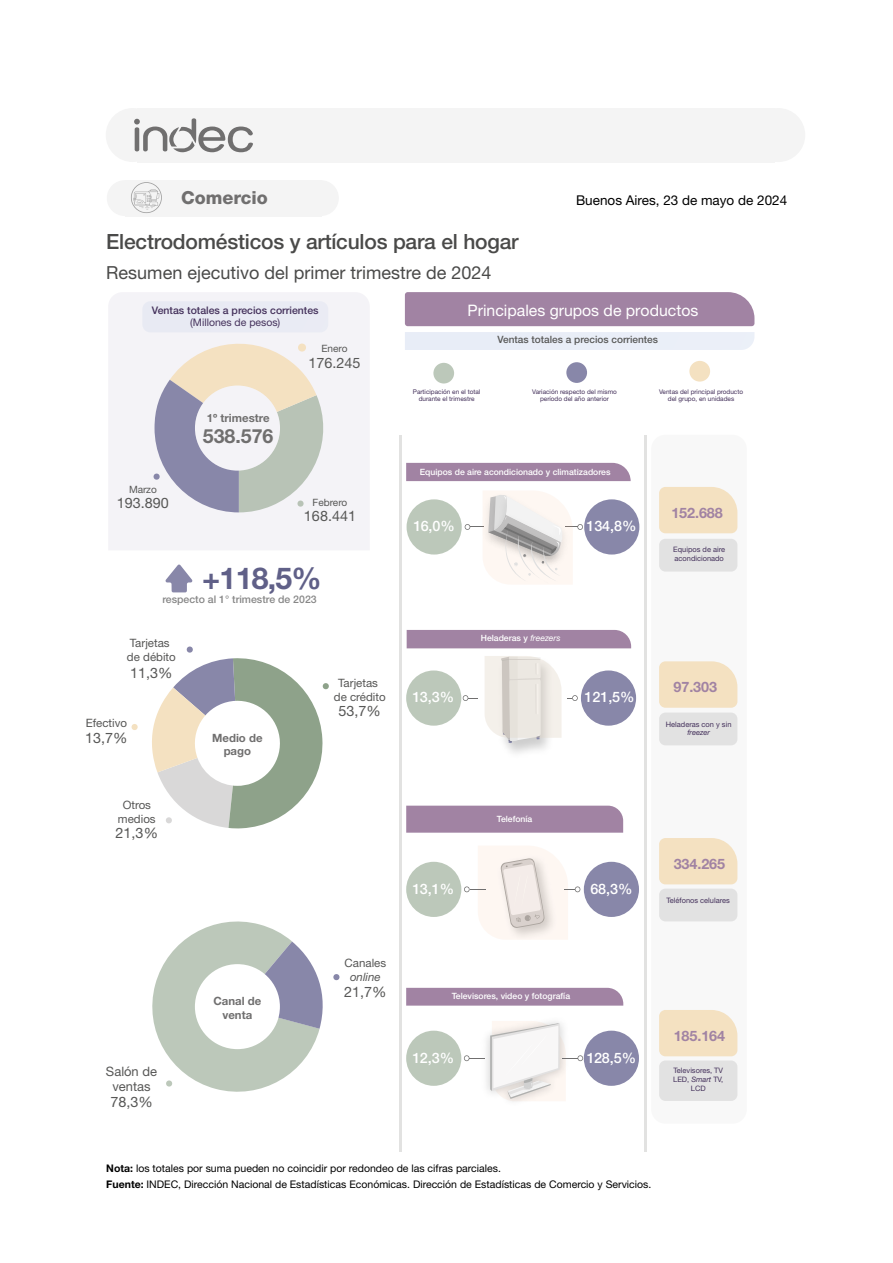
<style>
.page{position:relative;width:893px;height:1263px;background:#fff}
.page>*{position:absolute;margin:0;border:0;box-sizing:border-box;transform-origin:0 0}
.t1{font:700 30.15px "Helvetica Neue LT Std";color:#606088}
.t2{font:500 21px "Helvetica Neue LT Std";letter-spacing:-.01em;color:#4a4a49}
.t3{font:700 19.5px "Helvetica Neue LT Std";color:#706f6f}
.t4{font:18px "Helvetica Neue LT Std";color:#4a4a49}
.t5{font:800 18px "Helvetica Neue LT Std";color:#706f6f}
.t6{font:15.9px "Helvetica Neue LT Std";color:#fff}
.t7{font:14.4px "Helvetica Neue LT Std";color:#575756}
.t8{font:500 14.4px "Helvetica Neue LT Std";letter-spacing:-.005em;color:#fff}
.t9{font:700 14.4px "Helvetica Neue LT Std";letter-spacing:-.005em;color:#a183a3}
.t10{font:13.5px "Helvetica Neue LT Std";color:#000}
.t11{font:12.9px/15.6px "Helvetica Neue LT Std";color:#575756;text-align:center}
.t12{font:11.55px/13.8px "Helvetica Neue LT Std";color:#575756;text-align:center}
.t13{font:italic 11.55px "Helvetica Neue LT Std";color:#575756}
.t14{font:700 11.4px/13.6px "Helvetica Neue LT Std";color:#706f6f;text-align:center}
.t15{font:10.5px/16.8px "Helvetica Neue LT Std";color:#000}
.t16{font:500 10.5px "Helvetica Neue LT Std";color:#44315b}
.t17{font:500 10.5px "Helvetica Neue LT Std";color:#878787}
.t18{font:10.5px "Helvetica Neue LT Std";color:#44315b}
.t19{font:500 10.05px "Helvetica Neue LT Std";color:#575756}
.t20{font:10.05px "Helvetica Neue LT Std";letter-spacing:-.005em;color:#575756}
.t21{font:500 8.7px "Helvetica Neue LT Std";color:#fff}
.t22{font:7.5px/9px "Helvetica Neue LT Std";color:#44315b;text-align:center}
.t23{font:italic 7.5px "Helvetica Neue LT Std";color:#44315b}
.t24{font:6.45px/7.8px "Helvetica Neue LT Std";color:#44315b;text-align:center}
.s1{font-weight:400;font-style:italic}
.s2{font-style:italic}
.s3{font-weight:700}
</style>
<div class="page">
<div style="left:109px;top:292px;width:260px;height:258px;background:#f4f3f7"></div>
<div style="left:651px;top:435px;width:96px;height:689px;background:#f8f8f8;border-radius:14px"></div>
<div style="left:689px;top:361px;width:21px;height:21px;background:#f4e1c1;border-radius:50%"></div>
<div style="left:433px;top:363px;width:21px;height:20px;background:#bcc8ba;border-radius:50%"></div>
<div style="left:566px;top:362px;width:21px;height:21px;background:#8887a9;border-radius:50%"></div>
<div style="left:405px;top:332px;width:349px;height:18px;background:#e9eef7"></div>
<svg style="left:165px;top:564px;width:28px;height:28px"></svg>
<div style="left:405px;top:292px;width:349px;height:34px;background:#a183a3"></div>
<hr style="left:644px;top:435px;width:3px;height:716px;background:#e2e2e1">
<hr style="left:399px;top:435px;width:3px;height:716px;background:#e2e2e1">
<div style="left:659px;top:888px;width:78px;height:33px;background:#e2e2e2;border-radius:6px"></div>
<div style="left:659px;top:838px;width:78px;height:46px;background:#f4e1c1"></div>
<div style="left:659px;top:1060px;width:78px;height:41px;background:#e2e2e2;border-radius:6px"></div>
<div style="left:659px;top:1010px;width:78px;height:46px;background:#f4e1c1"></div>
<div style="left:659px;top:487px;width:78px;height:46px;background:#f4e1c1"></div>
<div style="left:659px;top:539px;width:78px;height:33px;background:#e2e2e2;border-radius:6px"></div>
<div style="left:407px;top:630px;width:224px;height:18px;background:#a183a3"></div>
<div style="left:406px;top:988px;width:217px;height:17px;background:#a183a3"></div>
<div style="left:406px;top:1031px;width:55px;height:55px;background:#bcc8ba;border-radius:50%"></div>
<div style="left:584px;top:1031px;width:55px;height:55px;background:#8887a9;border-radius:50%"></div>
<svg style="left:464px;top:1021px;width:119px;height:80px"></svg>
<div style="left:407px;top:499px;width:55px;height:55px;background:#bcc8ba;border-radius:50%"></div>
<div style="left:584px;top:499px;width:55px;height:55px;background:#8887a9;border-radius:50%"></div>
<div style="left:406px;top:463px;width:225px;height:18px;background:#a183a3"></div>
<div style="left:406px;top:806px;width:217px;height:27px;background:#a183a3"></div>
<div style="left:406px;top:862px;width:55px;height:55px;background:#bcc8ba;border-radius:50%"></div>
<div style="left:584px;top:862px;width:55px;height:55px;background:#8887a9;border-radius:50%"></div>
<svg style="left:464px;top:846px;width:116px;height:94px"></svg>
<svg style="left:485px;top:656px;width:93px;height:87px"></svg>
<div style="left:406px;top:670px;width:55px;height:56px;background:#bcc8ba;border-radius:50%"></div>
<div style="left:581px;top:670px;width:55px;height:56px;background:#8887a9;border-radius:50%"></div>
<svg style="left:465px;top:491px;width:118px;height:93px"></svg>
<svg style="left:463px;top:695px;width:14px;height:6px"></svg>
<svg style="left:659px;top:661px;width:78px;height:47px;background:#f4e2c4"></svg>
<div style="left:659px;top:712px;width:78px;height:33px;background:#e2e2e2;border-radius:6px"></div>
<svg style="left:142px;top:301px;width:186px;height:211px"></svg>
<div style="left:195px;top:386px;width:85px;height:85px;background:#f4f3f7;border-radius:50%"></div>
<svg style="left:131px;top:724px;width:7px;height:6px"></svg>
<svg style="left:152px;top:646px;width:177px;height:182px"></svg>
<svg style="left:333px;top:974px;width:7px;height:6px"></svg>
<svg style="left:152px;top:921px;width:171px;height:171px"></svg>
<div style="left:106px;top:108px;width:54px;height:54px;background:#f4f4f4;border-radius:50%"></div>
<div style="left:751px;top:108px;width:54px;height:54px;background:#f4f4f4;border-radius:50%"></div>
<div style="left:137px;top:108px;width:638px;height:54px;background:#f4f4f4"></div>
<svg style="left:134px;top:118px;width:119px;height:34px"></svg>
<div style="left:107px;top:180px;width:36px;height:36px;background:#f4f4f4;border-radius:50%"></div>
<div style="left:303px;top:180px;width:36px;height:36px;background:#f4f4f4;border-radius:50%"></div>
<div style="left:129px;top:180px;width:188px;height:36px;background:#f4f4f4"></div>
<h3 class="t5" style="left:181px;top:187px;width:88px">Comercio</h3>
<p class="t10" style="left:576px;top:192px;width:213px">Buenos Aires, 23 de mayo de 2024</p>
<h2 class="t2" style="left:106px;top:229px;width:414px">Electrodomésticos y artículos para el hogar</h2>
<h3 class="t4" style="left:106px;top:262px;width:387px">Resumen ejecutivo del primer trimestre de 2024</h3>
<p class="t16" style="left:152px;top:304px;width:168px">Ventas totales a precios corrientes</p>
<p class="t18" style="left:190px;top:316px;width:92px">(Millones de pesos)</p>
<p class="t14" style="left:207px;top:410px;width:64px">1º trimestre</p>
<h3 class="t3" style="left:203px;top:424px;width:72px">538.576</h3>
<p class="t20" style="left:321px;top:343px;width:28px">Enero</p>
<h3 class="t7" style="left:309px;top:354px;width:54px">176.245</h3>
<p class="t20" style="left:129px;top:483px;width:29px">Marzo</p>
<h3 class="t7" style="left:117px;top:494px;width:54px">193.890</h3>
<p class="t20" style="left:313px;top:497px;width:36px">Febrero</p>
<h3 class="t7" style="left:304px;top:507px;width:54px">168.441</h3>
<h1 class="t1" style="left:202px;top:559px;width:121px">+118,5%</h1>
<p class="t17" style="left:162px;top:593px;width:156px">respecto al 1° trimestre de 2023</p>
<p class="t12" style="left:127px;top:636px;width:50px;text-align:left">Tarjetas de débito</p>
<h3 class="t7" style="left:130px;top:664px;width:44px">11,3%</h3>
<p class="t12" style="left:86px;top:716px;width:43px">Efectivo</p>
<h3 class="t7" style="left:85px;top:729px;width:44px">13,7%</h3>
<p class="t14" style="left:212px;top:730px;width:52px">Medio de pago</p>
<p class="t12" style="left:118px;top:798px;width:39px">Otros medios</p>
<h3 class="t7" style="left:116px;top:824px;width:44px">21,3%</h3>
<p class="t12" style="left:334px;top:676px;width:53px">Tarjetas de crédito</p>
<h3 class="t7" style="left:339px;top:703px;width:44px">53,7%</h3>
<p class="t11" style="left:106px;top:1063px;width:53px">Salón de ventas</p>
<h3 class="t7" style="left:110px;top:1094px;width:44px">78,3%</h3>
<p class="t14" style="left:213px;top:994px;width:49px">Canal de venta</p>
<p class="t12" style="left:345px;top:956px;width:43px">Canales</p>
<p class="t13" style="left:350px;top:970px;width:32px">online</p>
<h3 class="t7" style="left:344px;top:983px;width:44px">21,7%</h3>
<h3 class="t6" style="left:468px;top:301px;width:232px">Principales grupos de productos</h3>
<p class="t19" style="left:498px;top:333px;width:162px">Ventas totales a precios corrientes</p>
<p class="t24" style="left:413px;top:387px;width:69px">Participación en el total durante el trimestre</p>
<p class="t24" style="left:532px;top:387px;width:86px">Variación respecto del mismo período del año anterior</p>
<p class="t24" style="left:659px;top:387px;width:86px">Ventas del principal producto del grupo, en unidades</p>
<p class="t21" style="left:420px;top:467px;width:192px">Equipos de aire acondicionado y climatizadores</p>
<h3 class="t8" style="left:413px;top:518px;width:43px">16,0%</h3>
<h3 class="t8" style="left:586px;top:518px;width:51px">134,8%</h3>
<h3 class="t9" style="left:671px;top:504px;width:53px">152.688</h3>
<p class="t22" style="left:673px;top:545px;width:53px;text-align:left">Equipos de aire acondicionado</p>
<p class="t21" style="left:481px;top:632px;width:81px">Heladeras y <span class="s1">freezers</span></p>
<h3 class="t8" style="left:413px;top:689px;width:43px">13,3%</h3>
<h3 class="t8" style="left:585px;top:689px;width:51px">121,5%</h3>
<h3 class="t9" style="left:673px;top:678px;width:45px">97.303</h3>
<p class="t22" style="left:666px;top:719px;width:67px">Heladeras con y sin</p>
<p class="t23" style="left:687px;top:728px;width:24px">freezer</p>
<p class="t21" style="left:497px;top:813px;width:37px">Telefonía</p>
<h3 class="t8" style="left:413px;top:880px;width:43px">13,1%</h3>
<h3 class="t8" style="left:590px;top:880px;width:44px">68,3%</h3>
<h3 class="t9" style="left:674px;top:855px;width:53px">334.265</h3>
<p class="t22" style="left:666px;top:896px;width:65px">Teléfonos celulares</p>
<p class="t21" style="left:452px;top:991px;width:120px">Televisores, video y fotografía</p>
<h3 class="t8" style="left:413px;top:1049px;width:43px">12,3%</h3>
<h3 class="t8" style="left:587px;top:1049px;width:51px">128,5%</h3>
<h3 class="t9" style="left:674px;top:1027px;width:53px">185.164</h3>
<p class="t22" style="left:673px;top:1066px;width:52px">Televisores, TV<br>LED, <span class="s2">Smart</span> TV,<br>LCD</p>
<p class="t15" style="left:106px;top:1159px;width:547px"><span class="s3">Nota:</span> los totales por suma pueden no coincidir por redondeo de las cifras parciales.<br><span class="s3">Fuente:</span> INDEC, Dirección Nacional de Estadísticas Económicas. Dirección de Estadísticas de Comercio y Servicios.</p>
</div>
